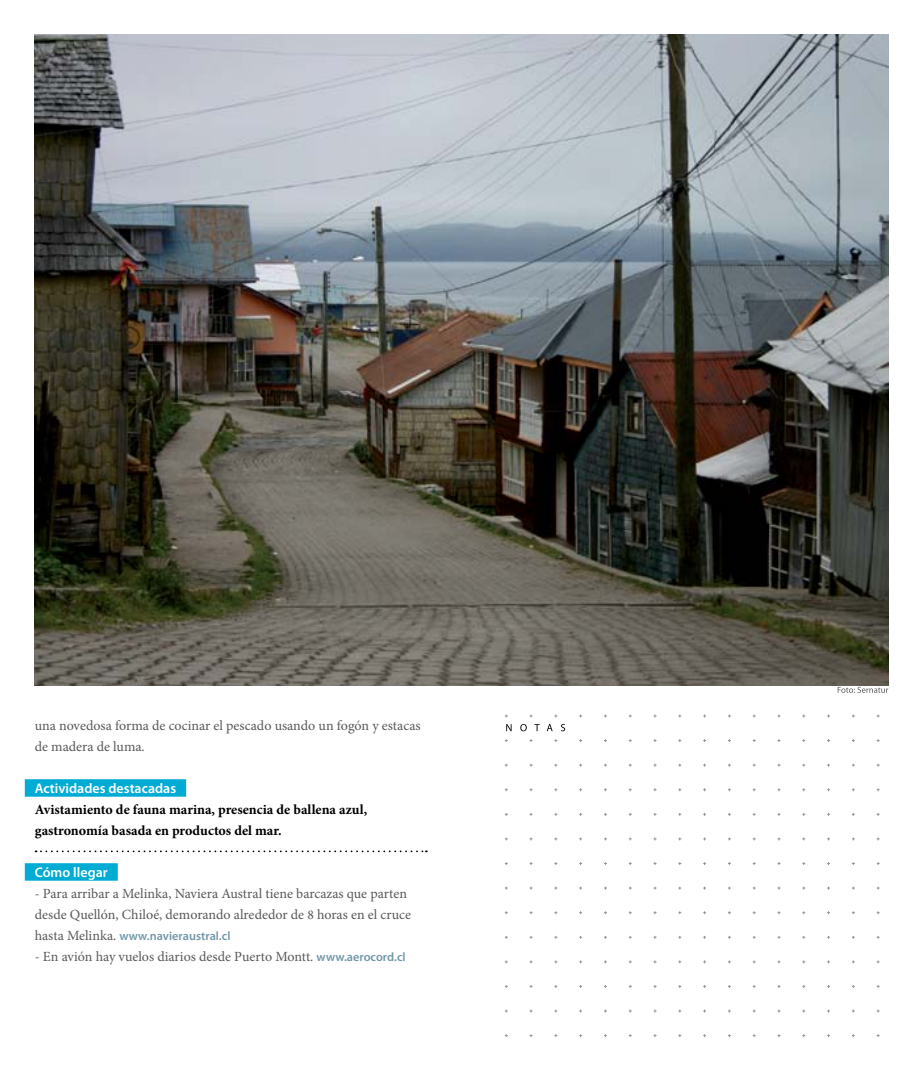
<style>
.page{position:relative;width:923px;height:1071px;background:#fff}
.page>*{position:absolute;margin:0;border:0;box-sizing:border-box;transform-origin:0 0}
.t1{font:14px/21px "Minion Pro";color:#58595b}
.t2{font:700 14px/21px "Minion Pro";color:#000}
.t3{font:600 14px "Myriad Pro";color:#fff}
.t4{font:600 12.25px "Myriad Pro";color:#7297a9}
.s1{font-family:"Minion Pro";font-weight:400;font-size:14px;color:#58595b}
.s2{font-family:"Myriad Pro";font-weight:600;font-size:12.25px;color:#7297a9}
</style>
<div class="page">
<svg style="left:506px;top:724px;width:59px;height:7px"></svg>
<div style="left:25px;top:779px;width:161px;height:18px;background:#00acd4"></div>
<svg style="left:36px;top:850px;width:391px;height:2px"></svg>
<div style="left:25px;top:863px;width:93px;height:18px;background:#00acd4"></div>
<img style="left:35px;top:35px;width:853px;height:651px">
<svg style="left:837px;top:687px;width:51px;height:6px"></svg>
<p class="t1" style="left:35px;top:715px;width:387px">una novedosa forma de cocinar el pescado usando un fogón y estacas de madera de luma.</p>
<p class="t3" style="left:35px;top:779px;width:143px">Actividades destacadas</p>
<p class="t2" style="left:35px;top:799px;width:334px">Avistamiento de fauna marina, presencia de ballena azul, gastronomía basada en productos del mar.</p>
<p class="t3" style="left:35px;top:863px;width:75px">Cómo llegar</p>
<p class="t1" style="left:35px;top:883px;width:378px">- Para arribar a Melinka, Naviera Austral tiene barcazas que parten desde Quellón, Chiloé, demorando alrededor de 8 horas en el cruce</p>
<p class="t4" style="left:35px;top:928px;width:197px"><span class="s1">hasta Melinka.</span> www.navieraustral.cl</p>
<p class="t1" style="left:35px;top:946px;width:372px">- En avión hay vuelos diarios desde Puerto Montt. <span class="s2">www.aerocord.cl</span></p>
</div>
